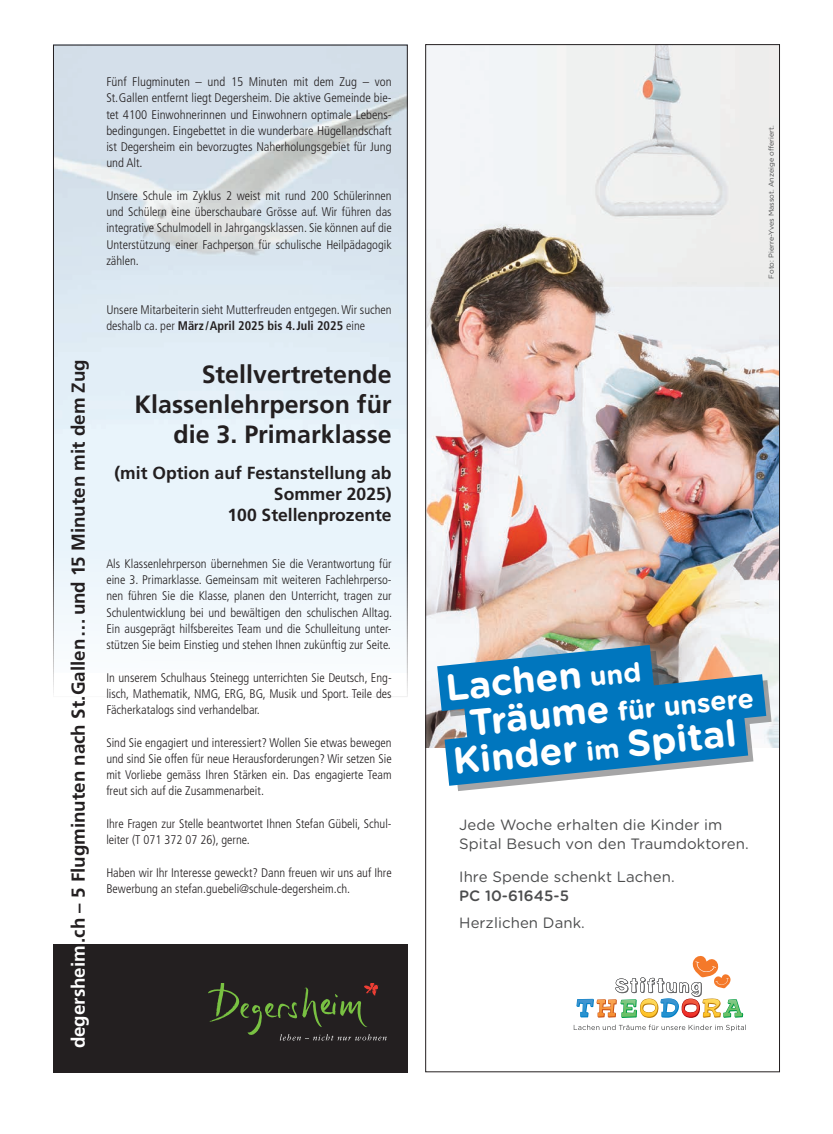
<style>
.page{position:relative;width:833px;height:1134px;background:#fff}
.page>*{position:absolute;margin:0;border:0;box-sizing:border-box;transform-origin:0 0}
.t1{font:700 37.5px "Gotham Rounded";color:#fff}
.t2{font:700 26.75px "Gotham Rounded";color:#fff}
.t3{font:700 25px/30px "Frutiger LT Std";color:#231f20;text-align:right}
.t4{font:700 18.75px "Frutiger LT Std";color:#231f20}
.t5{font:700 17.5px/21.2px "Frutiger LT Std";color:#231f20;text-align:right}
.t6{font:15px/19.1px "Gotham Rounded";letter-spacing:.005em;color:#4b4c4d}
.t7{font:500 15px "Gotham Rounded";letter-spacing:.005em;color:#4b4c4d}
.t8{font:300 condensed 12.5px/16.2px "Frutiger LT Std";color:#231f20;text-align:justify}
.t9{font:7.12px "Gotham Rounded";color:#4b4c4d}
.s1{color:#fff}
.s2{font-weight:700}
.s3{font-size:26.75px}
.s4{font-size:37.5px}
</style>
<div class="page">
<img style="left:427px;top:46px;width:351px;height:701px">
<svg style="left:574px;top:1025px;width:172px;height:6px"></svg>
<svg style="left:576px;top:956px;width:167px;height:62px"></svg>
<svg style="left:457px;top:651px;width:314px;height:140px"></svg>
<svg style="left:437px;top:645px;width:329px;height:141px;background:#3f91c2"></svg>
<div style="left:53px;top:944px;width:354px;height:128px;background:#231f20"></div>
<svg style="left:208px;top:984px;width:179px;height:56px"></svg>
<h3 class="t4" style="left:67px;top:1048px;width:691px;rotate:-90deg"><span class="s1">degersheim</span>.ch – 5 Flugminuten nach St.Gallen…und 15 Minuten mit dem Zug</h3>
<p class="t8" style="left:106px;top:74px;width:287px">Fünf Flugminuten – und 15 Minuten mit dem Zug – von St.Gallen entfernt liegt Degersheim. Die aktive Gemeinde bie&shy;tet 4100 Einwohnerinnen und Einwohnern optimale Lebens&shy;bedingungen. Eingebettet in die wunderbare Hügellandschaft ist Degersheim ein bevorzugtes Naherholungsgebiet für Jung und Alt.</p>
<p class="t8" style="left:106px;top:187px;width:287px">Unsere Schule im Zyklus 2 weist mit rund 200 Schülerinnen und Schülern eine überschaubare Grösse auf. Wir führen das integrative Schulmodell in Jahrgangsklassen. Sie können auf die Unterstützung einer Fachperson für schulische Heilpädagogik zählen.</p>
<p class="t8" style="left:106px;top:301px;width:287px">Unsere Mitarbeiterin sieht Mutterfreuden entgegen. Wir suchen deshalb ca. per <span class="s2">März /April 2025 bis 4.Juli 2025</span> eine</p>
<h3 class="t3" style="left:135px;top:360px;width:258px">Stellvertretende<br>Klassenlehrperson für die 3. Primarklasse</h3>
<h3 class="t5" style="left:114px;top:462px;width:279px">(mit Option auf Festanstellung ab<br>Sommer 2025)<br>100 Stellenprozente</h3>
<p class="t8" style="left:106px;top:555px;width:287px">Als Klassenlehrperson übernehmen Sie die Verantwortung für eine 3. Primarklasse. Gemeinsam mit weiteren Fachlehrperso&shy;nen führen Sie die Klasse, planen den Unterricht, tragen zur Schulentwicklung bei und bewältigen den schulischen Alltag.<br>Ein ausgeprägt hilfsbereites Team und die Schulleitung unter&shy;stützen Sie beim Einstieg und stehen Ihnen zukünftig zur Seite.</p>
<p class="t8" style="left:106px;top:669px;width:287px">In unserem Schulhaus Steinegg unterrichten Sie Deutsch, Eng&shy;lisch, Mathematik, NMG, ERG, BG, Musik und Sport. Teile des Fächerkatalogs sind verhandelbar.</p>
<p class="t8" style="left:106px;top:734px;width:287px">Sind Sie engagiert und interessiert? Wollen Sie etwas bewegen und sind Sie offen für neue Herausforderungen? Wir setzen Sie mit Vorliebe gemäss Ihren Stärken ein. Das engagierte Team freut sich auf die Zusammenarbeit.</p>
<p class="t8" style="left:106px;top:815px;width:287px">Ihre Fragen zur Stelle beantwortet Ihnen Stefan Gübeli, Schul&shy;leiter (T 071 372 07 26), gerne.</p>
<p class="t8" style="left:106px;top:864px;width:287px">Haben wir Ihr Interesse geweckt? Dann freuen wir uns auf Ihre<br>Bewerbung an stefan.guebeli@schule-degersheim.ch.</p>
<p class="t9" style="left:766px;top:279px;width:155px;rotate:-90deg">Foto: Pierre-Yves Massot. Anzeige offeriert.</p>
<h1 class="t1" style="left:443px;top:661px;width:197px;rotate:-6deg">Lachen <span class="s3">und</span></h1>
<h2 class="t2" style="left:468px;top:708px;width:287px;rotate:-6deg"><span class="s4">Träume</span> für unsere</h2>
<h1 class="t1" style="left:450px;top:734px;width:286px;rotate:-6deg">Kinder <span class="s3">im</span> Spital</h1>
<p class="t6" style="left:459px;top:814px;width:291px">Jede Woche erhalten die Kinder im<br>Spital Besuch von den Traumdoktoren.</p>
<p class="t6" style="left:459px;top:866px;width:217px">Ihre Spende schenkt Lachen.</p>
<p class="t7" style="left:459px;top:885px;width:111px">PC 10-61645-5</p>
<p class="t6" style="left:459px;top:913px;width:127px">Herzlichen Dank.</p>
</div>
